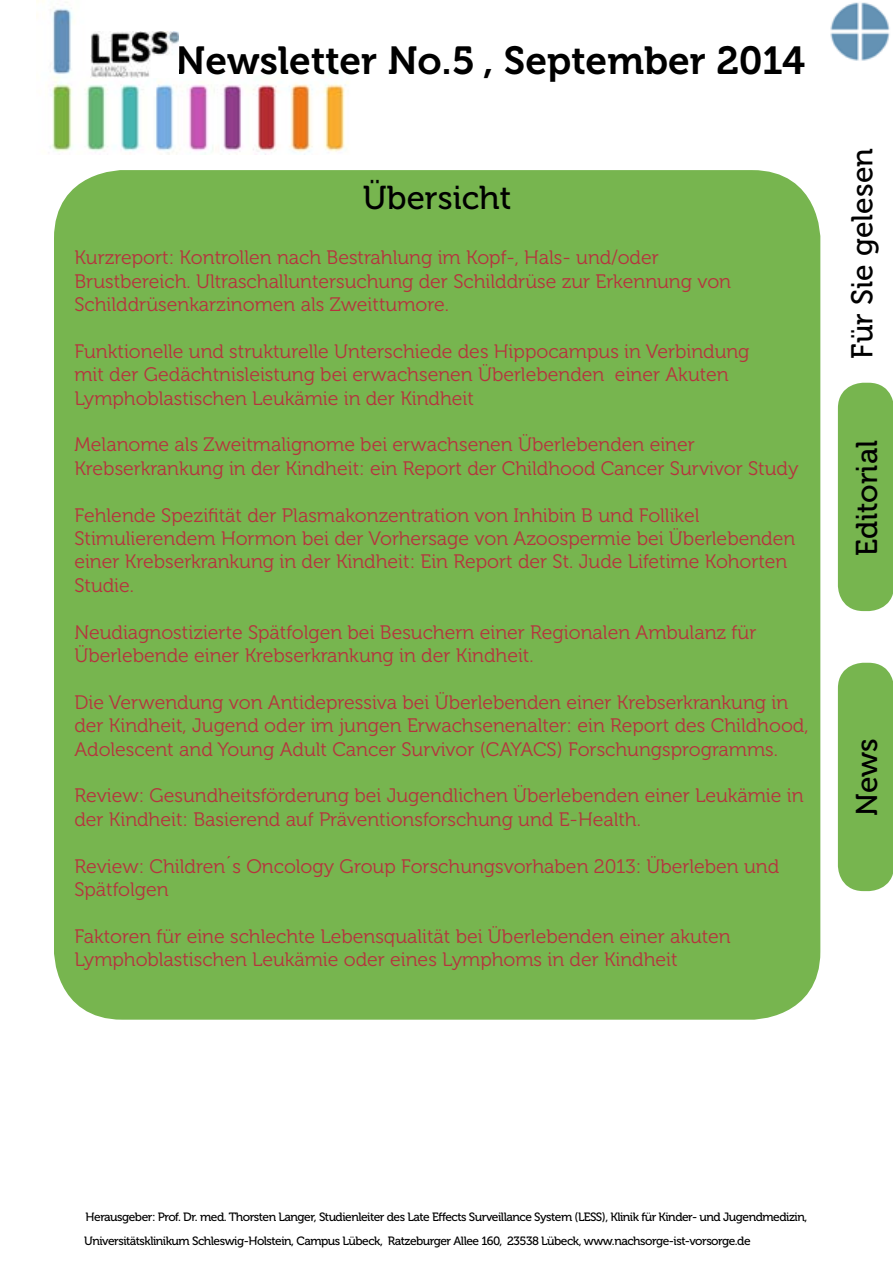
<style>
.page{position:relative;width:893px;height:1263px;background:#fff}
.page>*{position:absolute;margin:0;border:0;box-sizing:border-box;transform-origin:0 0}
.t1{font:39px "Museo 700";color:#000}
.t2{font:33px "Museo 500";color:#000}
.t3{font:30px "Museo 500";color:#000}
.t4{font:19.5px/23.4px "Museo 300";color:#b6333d}
.t5{font:12px/23.4px "Museo 500";letter-spacing:-.04em;color:#000}
</style>
<div class="page">
<img style="left:36px;top:0;width:313px;height:154px">
<img style="left:830px;top:2px;width:60px;height:59px">
<img style="left:90px;top:31px;width:88px;height:46px">
<div style="left:58px;top:175px;width:758px;height:840px;background:#77b54f;border-radius:64px"></div>
<div style="left:54px;top:170px;width:766px;height:850px;border:9px solid #77b54f;border-radius:64px"></div>
<div style="left:838px;top:383px;width:55px;height:228px;background:#77b54f"></div>
<div style="left:838px;top:663px;width:55px;height:228px;background:#77b54f"></div>
<h1 class="t1" style="left:176px;top:39px;width:631px">Newsletter No.5 , September 2014</h1>
<h2 class="t2" style="left:363px;top:180px;width:150px">Übersicht</h2>
<p class="t4" style="left:74px;top:246px;width:658px">Kurzreport: Kontrollen nach Bestrahlung im Kopf-, Hals- und/oder<br>Brustbereich. Ultraschalluntersuchung der Schilddrüse zur Erkennung von<br>Schilddrüsenkarzinomen als Zweittumore.</p>
<p class="t4" style="left:74px;top:340px;width:677px">Funktionelle und strukturelle Unterschiede des Hippocampus in Verbindung mit der Gedächtnisleistung bei erwachsenen Überlebenden einer Akuten<br>Lymphoblastischen Leukämie in der Kindheit</p>
<p class="t4" style="left:74px;top:433px;width:726px">Melanome als Zweitmalignome bei erwachsenen Überlebenden einer<br>Krebserkrankung in der Kindheit: ein Report der Childhood Cancer Survivor Study</p>
<p class="t4" style="left:74px;top:503px;width:722px">Fehlende Spezifität der Plasmakonzentration von Inhibin B und Follikel Stimulierendem Hormon bei der Vorhersage von Azoospermie bei Überlebenden einer Krebserkrankung in der Kindheit: Ein Report der St. Jude Lifetime Kohorten Studie.</p>
<p class="t4" style="left:74px;top:620px;width:683px">Neudiagnostizierte Spätfolgen bei Besuchern einer Regionalen Ambulanz für<br>Überlebende einer Krebserkrankung in der Kindheit.</p>
<p class="t4" style="left:74px;top:691px;width:736px">Die Verwendung von Antidepressiva bei Überlebenden einer Krebserkrankung in der Kindheit, Jugend oder im jungen Erwachsenenalter: ein Report des Childhood,<br>Adolescent and Young Adult Cancer Survivor (CAYACS) Forschungsprogramms.</p>
<p class="t4" style="left:74px;top:784px;width:731px">Review: Gesundheitsförderung bei Jugendlichen Überlebenden einer Leukämie in der Kindheit: Basierend auf Präventionsforschung und E-Health.</p>
<p class="t4" style="left:74px;top:854px;width:706px">Review: Children´s Oncology Group Forschungsvorhaben 2013: Überleben und<br>Spätfolgen</p>
<p class="t4" style="left:74px;top:925px;width:658px">Faktoren für eine schlechte Lebensqualität bei Überlebenden einer akuten<br>Lymphoblastischen Leukämie oder eines Lymphoms in der Kindheit</p>
<h3 class="t3" style="left:846px;top:359px;width:212px;rotate:-90deg">Für Sie gelesen</h3>
<h3 class="t3" style="left:850px;top:556px;width:118px;rotate:-90deg">Editorial</h3>
<h3 class="t3" style="left:850px;top:816px;width:79px;rotate:-90deg">News</h3>
<p class="t5" style="left:84px;top:1205px;width:725px">Herausgeber: Prof. Dr. med. Thorsten Langer, Studienleiter des Late Effects Surveillance System (LESS), Klinik für Kinder- und Jugendmedizin,<br>Universitätsklinikum Schleswig-Holstein, Campus Lübeck, Ratzeburger Allee 160, 23538 Lübeck, www.nachsorge-ist-vorsorge.de</p>
</div>
